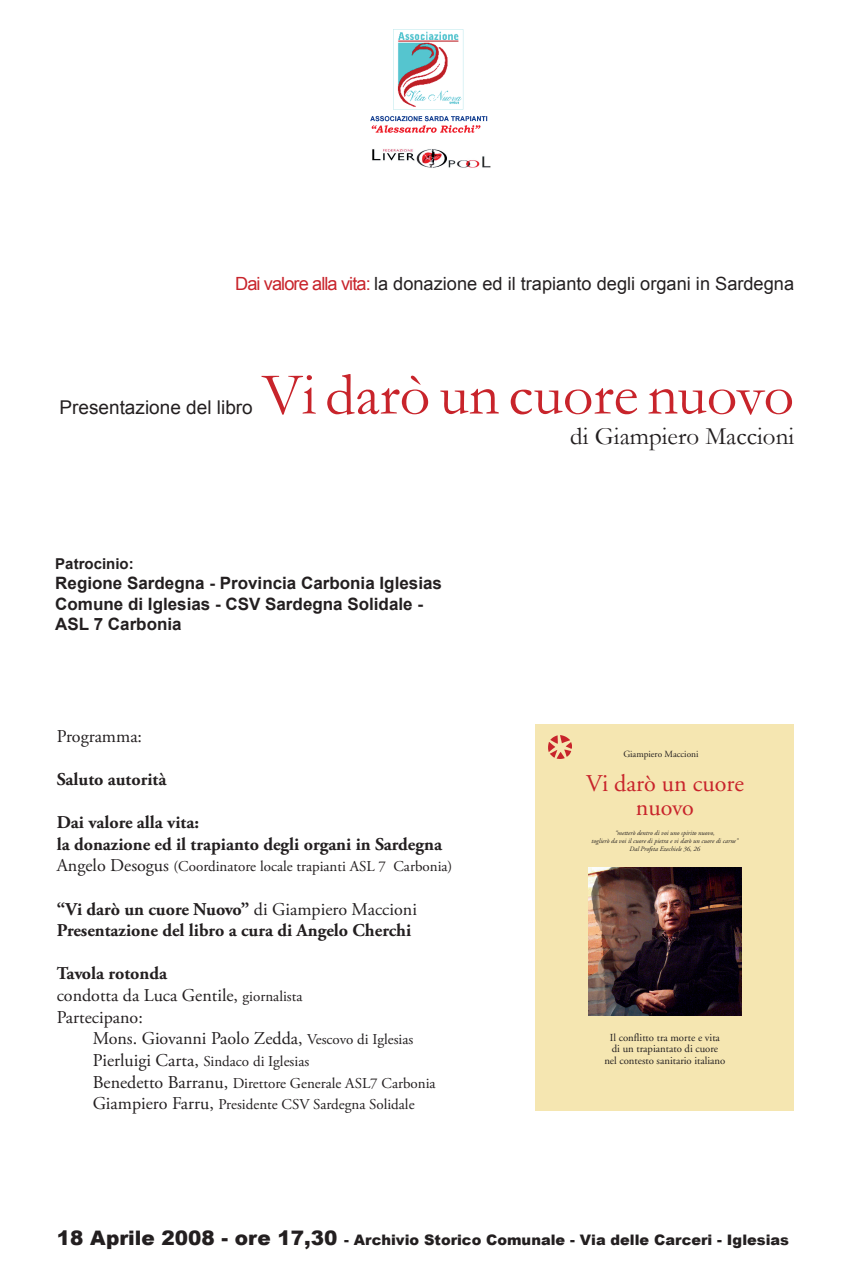
<style>
.page{position:relative;width:851px;height:1276px;background:#fff}
.page>*{position:absolute;margin:0;border:0;box-sizing:border-box;transform-origin:0 0}
.t1{font:60px "Garamond";color:#c8242b}
.t2{font:25px "Garamond";color:#231f20}
.t3{font:24.1px/24.1px "Adobe Garamond";color:#c8242b;text-align:center}
.t4{font:19px "Arial";color:#231f20}
.t5{font:18.2px "Arial";color:#231f20}
.t6{font:700 18px/21.6px "Adobe Garamond Pro";color:#231f20}
.t7{font:18px/21.6px "Adobe Garamond Pro";color:#231f20}
.t8{font:700 17px/20.4px "Arial";color:#231f20}
.t9{font:15px/21.6px "Adobe Garamond Pro";color:#231f20}
.t10{font:700 15px "Arial";color:#231f20}
.t11{font:900 14.5px "Arial";color:#231f20}
.t12{font:10.7px/11.4px "Adobe Garamond";color:#231f20;text-align:center}
.t13{font:9.4px "Adobe Garamond";color:#231f20}
.t14{font:italic 6.7px/8px "Adobe Garamond";color:#231f20;text-align:center}
.s1{color:#c8242b}
.s2{font-size:18px}
.s3{font-weight:400}
.s4{font-weight:700}
.s5{font-size:15px}
.s6{font-size:20px}
</style>
<div class="page">
<div style="left:535px;top:724px;width:259px;height:386px;background:#f5e6b1"></div>
<img style="left:588px;top:867px;width:153px;height:148px">
<img style="left:548px;top:735px;width:23px;height:23px">
<img style="left:370px;top:29px;width:118px;height:104px">
<img style="left:372px;top:149px;width:119px;height:19px">
<p class="t5" style="left:235px;top:272px;width:560px"><span class="s1">Dai valore alla vita:</span> la donazione ed il trapianto degli organi in Sardegna</p>
<p class="t4" style="left:59px;top:394px;width:195px">Presentazione del libro</p>
<h1 class="t1" style="left:262px;top:359px;width:533px">Vi darò un cuore nuovo</h1>
<h2 class="t2" style="left:570px;top:421px;width:225px">di Giampiero Maccioni</h2>
<p class="t10" style="left:55px;top:553px;width:80px">Patrocinio:</p>
<p class="t8" style="left:55px;top:573px;width:388px">Regione Sardegna - Provincia Carbonia Iglesias<br>Comune di Iglesias - CSV Sardegna Solidale -<br>ASL 7 Carbonia</p>
<p class="t7" style="left:57px;top:726px;width:87px">Programma:</p>
<p class="t6" style="left:57px;top:769px;width:111px">Saluto autorità</p>
<p class="t6" style="left:57px;top:812px;width:387px">Dai valore alla vita:<br>la donazione ed il trapianto degli organi in Sardegna</p>
<p class="t9" style="left:57px;top:856px;width:397px"><span class="s2">Angelo Desogus</span> (Coordinatore locale trapianti ASL 7 Carbonia)</p>
<p class="t6" style="left:57px;top:898px;width:361px">“Vi darò un cuore Nuovo” <span class="s3">di Giampiero Maccioni<br></span>Presentazione del libro a cura di Angelo Cherchi</p>
<p class="t7" style="left:57px;top:963px;width:247px"><span class="s4">Tavola rotonda<br></span>condotta da Luca Gentile, <span class="s5">giornalista<br></span>Partecipano:</p>
<p class="t7" style="left:93px;top:1028px;width:322px">Mons. Giovanni Paolo Zedda, <span class="s5">Vescovo di Iglesias</span></p>
<p class="t9" style="left:93px;top:1051px;width:344px"><span class="s2">Pierluigi Carta,</span> Sindaco di Iglesias<br><span class="s2">Benedetto Barranu,</span> Direttore Generale ASL7 Carbonia<br><span class="s2">Giampiero Farru,</span> Presidente CSV Sardegna Solidale</p>
<p class="t13" style="left:623px;top:749px;width:77px">Giampiero Maccioni</p>
<h3 class="t3" style="left:586px;top:771px;width:159px">Vi darò un cuore nuovo</h3>
<p class="t14" style="left:591px;top:829px;width:148px">“metterò dentro di voi uno spirito nuovo,<br>toglierò da voi il cuore di pietra e vi darò un cuore di carne”<br>Dal Profeta Ezechiele 36, 26</p>
<p class="t12" style="left:604px;top:1032px;width:123px">Il conflitto tra morte e vita<br>di un trapiantato di cuore nel contesto sanitario italiano</p>
<p class="t11" style="left:57px;top:1229px;width:733px"><span class="s6">18 Aprile 2008 - ore 17,30</span> - Archivio Storico Comunale - Via delle Carceri - Iglesias</p>
</div>
